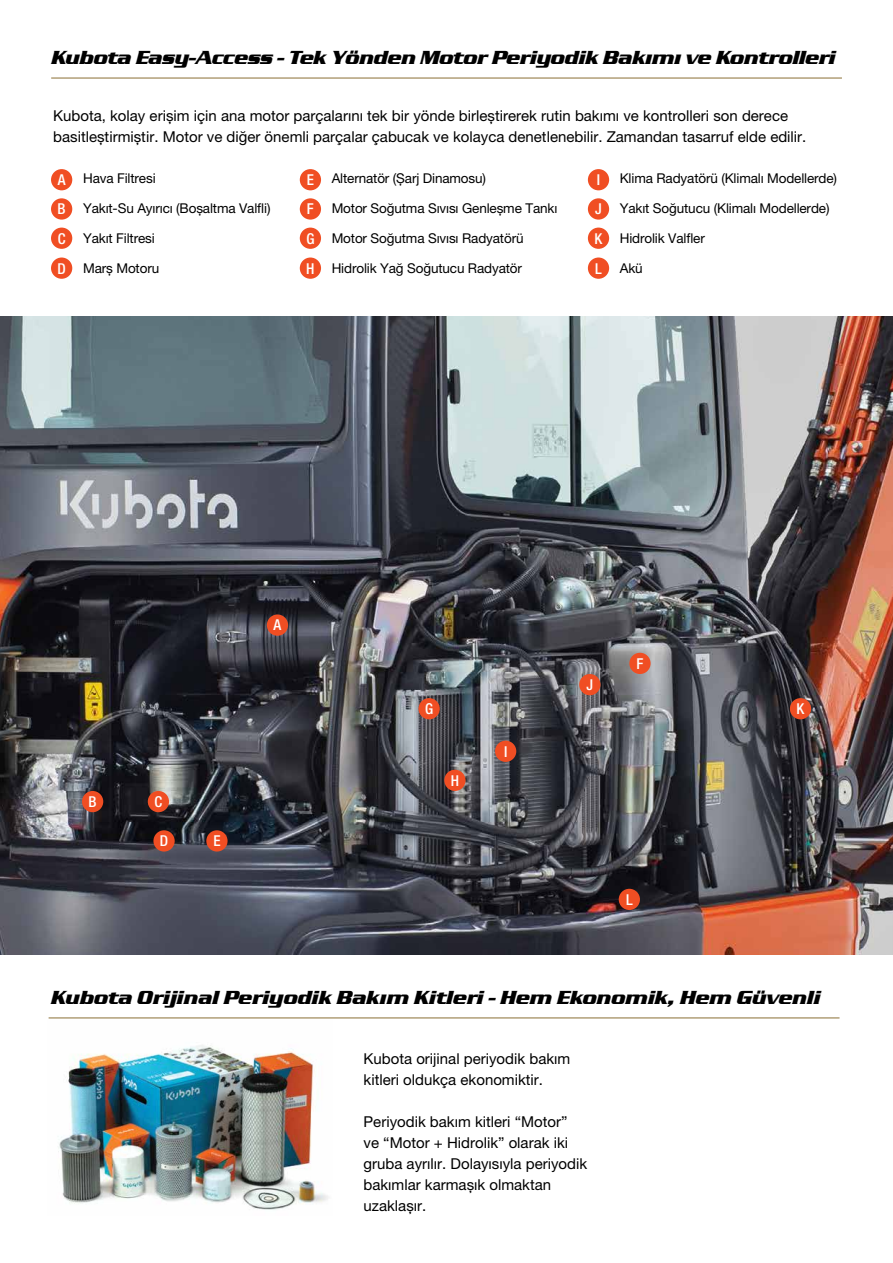
<style>
.page{position:relative;width:893px;height:1263px;background:#fff}
.page>*{position:absolute;margin:0;border:0;box-sizing:border-box;transform-origin:0 0}
.t1{font:italic 700 19.5px "Serpentine D";letter-spacing:-.01em;color:#000}
.t2{font:15px/21px "Helvetica Neue LT Pro";color:#000}
.t3{font:500 condensed 15px "Helvetica Neue LT Pro";color:#fff}
.t4{font:13.5px "Helvetica Neue LT Pro";letter-spacing:-.01em;color:#000}
</style>
<div class="page">
<hr style="left:49px;top:1017px;width:790px;height:1px;background:#8a6f34">
<hr style="left:51px;top:78px;width:791px;height:1px;background:#8a6f34">
<div style="left:51px;top:169px;width:21px;height:21px;background:#f04e23;border-radius:50%"></div>
<div style="left:300px;top:169px;width:21px;height:21px;background:#f04e23;border-radius:50%"></div>
<div style="left:588px;top:169px;width:21px;height:21px;background:#f04e23;border-radius:50%"></div>
<div style="left:51px;top:198px;width:21px;height:22px;background:#f04e23;border-radius:50%"></div>
<div style="left:300px;top:198px;width:21px;height:22px;background:#f04e23;border-radius:50%"></div>
<div style="left:588px;top:198px;width:21px;height:22px;background:#f04e23;border-radius:50%"></div>
<div style="left:51px;top:228px;width:21px;height:21px;background:#f04e23;border-radius:50%"></div>
<div style="left:300px;top:228px;width:21px;height:21px;background:#f04e23;border-radius:50%"></div>
<div style="left:588px;top:228px;width:21px;height:21px;background:#f04e23;border-radius:50%"></div>
<div style="left:51px;top:257px;width:21px;height:22px;background:#f04e23;border-radius:50%"></div>
<div style="left:300px;top:257px;width:21px;height:22px;background:#f04e23;border-radius:50%"></div>
<div style="left:588px;top:257px;width:21px;height:22px;background:#f04e23;border-radius:50%"></div>
<img style="left:58px;top:1045px;width:270px;height:165px">
<img style="left:0;top:317px;width:893px;height:638px">
<div style="left:267px;top:614px;width:21px;height:22px;background:#f04e23;border-radius:50%"></div>
<div style="left:82px;top:791px;width:21px;height:21px;background:#f04e23;border-radius:50%"></div>
<div style="left:148px;top:791px;width:21px;height:21px;background:#f04e23;border-radius:50%"></div>
<div style="left:153px;top:830px;width:22px;height:21px;background:#f04e23;border-radius:50%"></div>
<div style="left:206px;top:830px;width:22px;height:21px;background:#f04e23;border-radius:50%"></div>
<div style="left:629px;top:653px;width:22px;height:21px;background:#f04e23;border-radius:50%"></div>
<div style="left:418px;top:698px;width:22px;height:21px;background:#f04e23;border-radius:50%"></div>
<div style="left:444px;top:770px;width:22px;height:21px;background:#f04e23;border-radius:50%"></div>
<div style="left:495px;top:741px;width:21px;height:21px;background:#f04e23;border-radius:50%"></div>
<div style="left:579px;top:674px;width:21px;height:21px;background:#f04e23;border-radius:50%"></div>
<div style="left:790px;top:698px;width:21px;height:21px;background:#f04e23;border-radius:50%"></div>
<div style="left:619px;top:889px;width:21px;height:21px;background:#f04e23;border-radius:50%"></div>
<h1 class="t1" style="left:51px;top:46px;width:786px">Kubota Easy-Access - Tek Yönden Motor Periyodik Bakımı ve Kontrolleri</h1>
<p class="t2" style="left:53px;top:105px;width:755px">Kubota, kolay erişim için ana motor parçalarını tek bir yönde birleştirerek rutin bakımı ve kontrolleri son derece basitleştirmiştir. Motor ve diğer önemli parçalar çabucak ve kolayca denetlenebilir. Zamandan tasarruf elde edilir.</p>
<p class="t4" style="left:83px;top:170px;width:74px">Hava Filtresi</p>
<p class="t4" style="left:83px;top:200px;width:189px">Yakıt-Su Ayırıcı (Boşaltma Valfli)</p>
<p class="t4" style="left:83px;top:230px;width:73px">Yakıt Filtresi</p>
<p class="t4" style="left:83px;top:260px;width:78px">Marş Motoru</p>
<p class="t4" style="left:620px;top:170px;width:219px">Klima Radyatörü (Klimalı Modellerde)</p>
<p class="t4" style="left:620px;top:200px;width:211px">Yakıt Soğutucu (Klimalı Modellerde)</p>
<p class="t4" style="left:620px;top:230px;width:87px">Hidrolik Valfler</p>
<p class="t4" style="left:620px;top:260px;width:24px">Akü</p>
<p class="t4" style="left:332px;top:170px;width:156px">Alternatör (Şarj Dinamosu)</p>
<p class="t4" style="left:332px;top:200px;width:227px">Motor Soğutma Sıvısı Genleşme Tankı</p>
<p class="t4" style="left:332px;top:230px;width:193px">Motor Soğutma Sıvısı Radyatörü</p>
<p class="t4" style="left:332px;top:260px;width:192px">Hidrolik Yağ Soğutucu Radyatör</p>
<p class="t3" style="left:58px;top:171px;width:9px">A</p>
<p class="t3" style="left:307px;top:171px;width:9px">E</p>
<p class="t3" style="left:597px;top:171px;width:5px">I</p>
<p class="t3" style="left:58px;top:200px;width:10px">B</p>
<p class="t3" style="left:307px;top:200px;width:8px">F</p>
<p class="t3" style="left:595px;top:200px;width:8px">J</p>
<p class="t3" style="left:58px;top:229px;width:9px">C</p>
<p class="t3" style="left:306px;top:229px;width:10px">G</p>
<p class="t3" style="left:595px;top:229px;width:9px">K</p>
<p class="t3" style="left:57px;top:259px;width:10px">D</p>
<p class="t3" style="left:306px;top:259px;width:10px">H</p>
<p class="t3" style="left:595px;top:259px;width:8px">L</p>
<p class="t3" style="left:274px;top:616px;width:9px">A</p>
<p class="t3" style="left:89px;top:793px;width:10px">B</p>
<p class="t3" style="left:154px;top:793px;width:9px">C</p>
<p class="t3" style="left:160px;top:832px;width:10px">D</p>
<p class="t3" style="left:213px;top:832px;width:9px">E</p>
<p class="t3" style="left:425px;top:700px;width:10px">G</p>
<p class="t3" style="left:451px;top:771px;width:10px">H</p>
<p class="t3" style="left:504px;top:742px;width:5px">I</p>
<p class="t3" style="left:586px;top:676px;width:8px">J</p>
<p class="t3" style="left:636px;top:654px;width:8px">F</p>
<p class="t3" style="left:626px;top:890px;width:8px">L</p>
<p class="t3" style="left:797px;top:700px;width:9px">K</p>
<h1 class="t1" style="left:51px;top:986px;width:771px">Kubota Orijinal Periyodik Bakım Kitleri - Hem Ekonomik, Hem Güvenli</h1>
<p class="t2" style="left:364px;top:1048px;width:208px">Kubota orijinal periyodik bakım kitleri oldukça ekonomiktir.</p>
<p class="t2" style="left:364px;top:1111px;width:225px">Periyodik bakım kitleri “Motor”<br>ve “Motor + Hidrolik” olarak iki gruba ayrılır. Dolayısıyla periyodik bakımlar karmaşık olmaktan uzaklaşır.</p>
</div>
